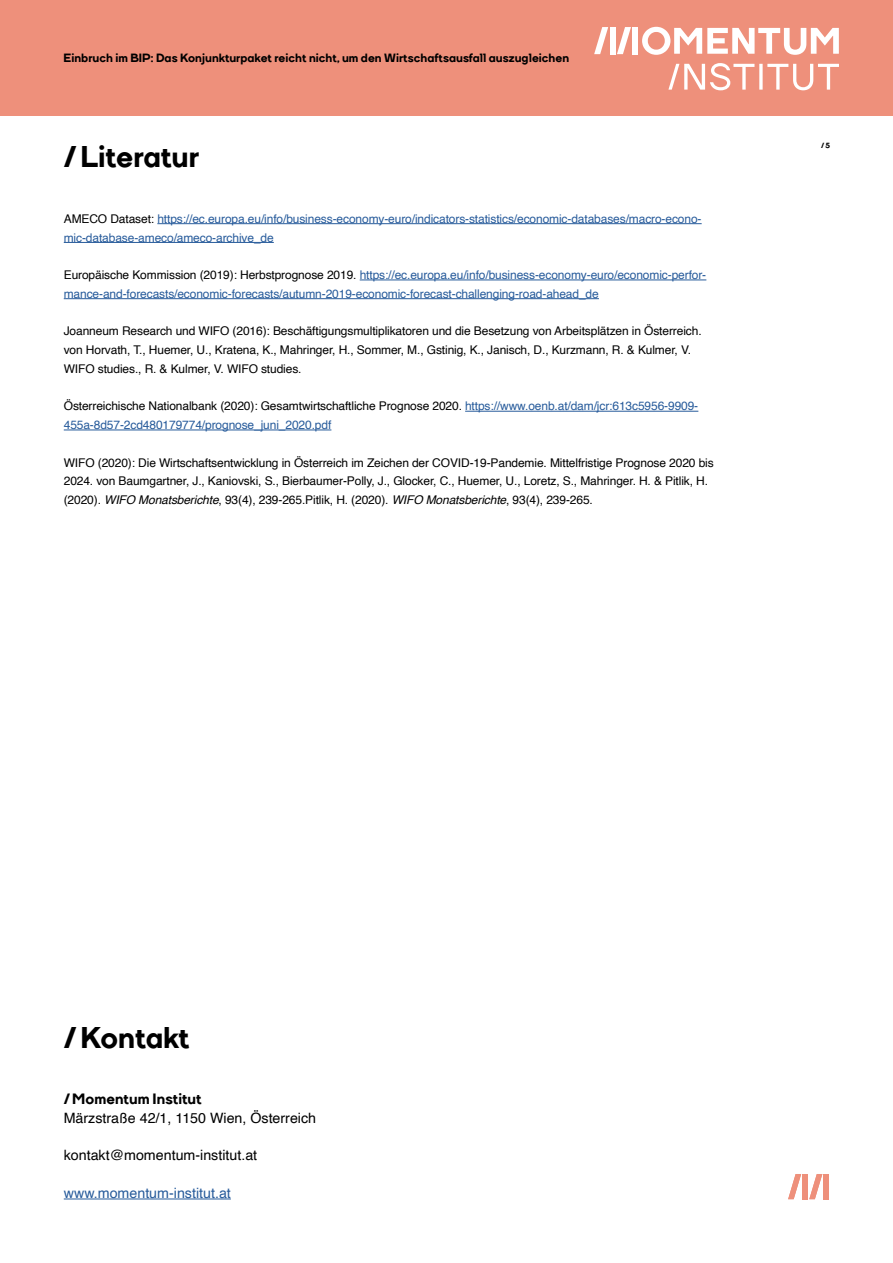
<style>
.page{position:relative;width:893px;height:1263px;background:#fff}
.page>*{position:absolute;margin:0;border:0;box-sizing:border-box;transform-origin:0 0}
.t1{font:800 30px "TT Firs";color:#000}
.t2{font:800 15px "TT Firs";letter-spacing:.005em;color:#000}
.t3{font:14.25px "Helvetica";color:#000}
.t4{font:14.25px "Helvetica";color:#275b9b}
.t5{font:12px/18.8px "Helvetica";letter-spacing:-.01em;color:#000}
.t6{font:12px/18.8px "Helvetica";letter-spacing:-.01em;color:#275b9b}
.t7{font:800 12px "TT Firs";letter-spacing:.005em;color:#000}
.t8{font:800 7.5px "TT Firs";color:#000}
.s1{color:#000}
.s2{font-style:italic}
</style>
<div class="page">
<div style="left:0;top:0;width:893px;height:116px;background:#ee907b"></div>
<svg style="left:642px;top:27px;width:197px;height:28px"></svg>
<div style="left:632px;top:27px;width:6px;height:27px;background:#fff"></div>
<div style="left:610px;top:27px;width:6px;height:27px;background:#fff"></div>
<svg style="left:617px;top:27px;width:14px;height:27px"></svg>
<svg style="left:594px;top:27px;width:14px;height:27px"></svg>
<svg style="left:668px;top:63px;width:171px;height:27px"></svg>
<div style="left:824px;top:1174px;width:5px;height:25px;background:#ee907b"></div>
<div style="left:802px;top:1174px;width:6px;height:25px;background:#ee907b"></div>
<svg style="left:809px;top:1174px;width:13px;height:25px"></svg>
<svg style="left:788px;top:1174px;width:13px;height:25px"></svg>
<hr style="left:157px;top:223px;width:545px;height:1px;background:#275b9b">
<hr style="left:64px;top:242px;width:210px;height:1px;background:#275b9b">
<hr style="left:360px;top:280px;width:346px;height:1px;background:#275b9b">
<hr style="left:64px;top:298px;width:535px;height:1px;background:#275b9b">
<hr style="left:465px;top:411px;width:233px;height:1px;background:#275b9b">
<hr style="left:64px;top:430px;width:267px;height:1px;background:#275b9b">
<hr style="left:64px;top:1198px;width:167px;height:1px;background:#275b9b">
<p class="t7" style="left:64px;top:50px;width:507px">Einbruch im BIP: Das Konjunkturpaket reicht nicht, um den Wirtschaftsausfall auszugleichen</p>
<h1 class="t1" style="left:64px;top:137px;width:137px">/Literatur</h1>
<p class="t6" style="left:64px;top:210px;width:639px"><span class="s1">AMECO Dataset:</span> https://ec.europa.eu/info/business-economy-euro/indicators-statistics/economic-databases/macro-econo&shy;mic-database-ameco/ameco-archive_de</p>
<p class="t6" style="left:64px;top:266px;width:644px"><span class="s1">Europäische Kommission (2019): Herbstprognose 2019.</span> https://ec.europa.eu/info/business-economy-euro/economic-perfor&shy;mance-and-forecasts/economic-forecasts/autumn-2019-economic-forecast-challenging-road-ahead_de</p>
<p class="t5" style="left:64px;top:322px;width:639px">Joanneum Research und WIFO (2016): Beschäftigungsmultiplikatoren und die Besetzung von Arbeitsplätzen in Österreich. von Horvath, T., Huemer, U., Kratena, K., Mahringer, H., Sommer, M., Gstinig, K., Janisch, D., Kurzmann, R. &amp; Kulmer, V.<br>WIFO studies., R. &amp; Kulmer, V. WIFO studies.</p>
<p class="t6" style="left:64px;top:397px;width:636px"><span class="s1">Österreichische Nationalbank (2020): Gesamtwirtschaftliche Prognose 2020.</span> https://www.oenb.at/dam/jcr:613c5956-9909-<br>455a-8d57-2cd480179774/prognose_juni_2020.pdf</p>
<p class="t5" style="left:64px;top:453px;width:651px">WIFO (2020): Die Wirtschaftsentwicklung in Österreich im Zeichen der COVID-19-Pandemie. Mittelfristige Prognose 2020 bis<br>2024. von Baumgartner, J., Kaniovski, S., Bierbaumer-Polly, J., Glocker, C., Huemer, U., Loretz, S., Mahringer. H. &amp; Pitlik, H. (2020). <span class="s2">WIFO Monatsberichte</span>, 93(4), 239-265.Pitlik, H. (2020). <span class="s2">WIFO Monatsberichte</span>, 93(4), 239-265.</p>
<p class="t8" style="left:821px;top:140px;width:10px">/5</p>
<h1 class="t1" style="left:64px;top:1018px;width:127px">/Kontakt</h1>
<p class="t2" style="left:64px;top:1089px;width:140px">/Momentum Institut</p>
<p class="t3" style="left:64px;top:1107px;width:254px">Märzstraße 42/1, 1150 Wien, Österreich</p>
<p class="t3" style="left:64px;top:1144px;width:195px">kontakt@momentum-institut.at</p>
<p class="t4" style="left:64px;top:1182px;width:169px">www.momentum-institut.at</p>
</div>
